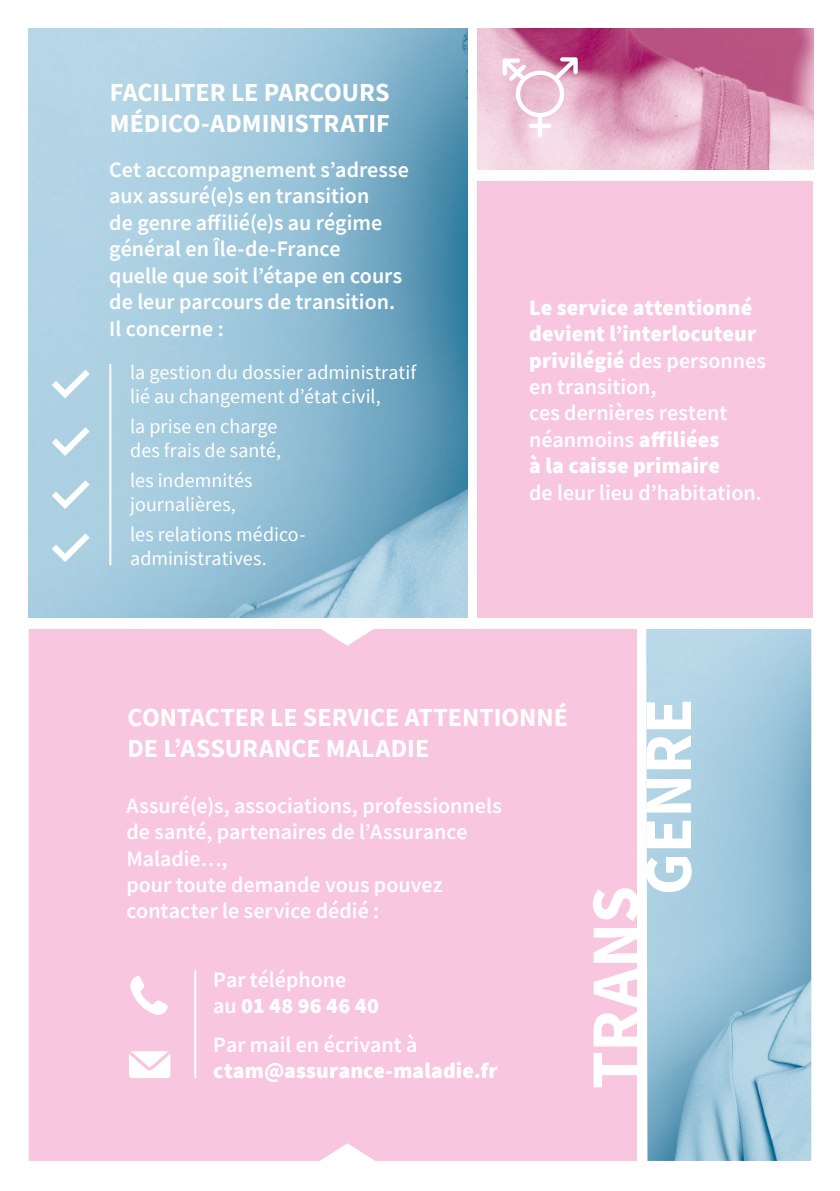
<style>
.page{position:relative;width:840px;height:1191px;background:#fff}
.page>*{position:absolute;margin:0;border:0;box-sizing:border-box;transform-origin:0 0}
.t1{font:700 26px/31.2px "Source Sans Pro";letter-spacing:-.005em;color:#fff}
.t2{font:600 22px/26.4px "Source Sans Pro";color:#fff}
.t3{font:900 22px/26.4px "Source Sans Pro";letter-spacing:.005em;color:#fff}
.t4{font:20px/24px "Source Sans Pro";color:#fff}
.s1{font-weight:600}
.s2{font-weight:900}
</style>
<div class="page">
<div style="left:476px;top:180px;width:336px;height:438px;background:#f8c6df"></div>
<img style="left:477px;top:29px;width:335px;height:141px">
<img style="left:29px;top:29px;width:438px;height:589px">
<div style="left:29px;top:628px;width:608px;height:533px;background:#f8c6df"></div>
<img style="left:646px;top:629px;width:164px;height:532px">
<svg style="left:593px;top:888px;width:44px;height:199px"></svg>
<svg style="left:646px;top:701px;width:45px;height:191px"></svg>
<svg style="left:502px;top:57px;width:75px;height:80px"></svg>
<div style="left:468px;top:170px;width:363px;height:11px;background:#fff"></div>
<svg style="left:52px;top:370px;width:37px;height:28px"></svg>
<svg style="left:52px;top:427px;width:37px;height:29px"></svg>
<svg style="left:52px;top:480px;width:37px;height:29px"></svg>
<svg style="left:52px;top:533px;width:37px;height:29px"></svg>
<hr style="left:109px;top:364px;width:2px;height:201px;background:#fff">
<svg style="left:317px;top:628px;width:60px;height:18px"></svg>
<svg style="left:320px;top:1143px;width:55px;height:18px"></svg>
<hr style="left:194px;top:970px;width:2px;height:108px;background:#fff">
<svg style="left:129px;top:1051px;width:41px;height:27px"></svg>
<svg style="left:130px;top:976px;width:38px;height:39px"></svg>
<p class="t1" style="left:110px;top:76px;width:281px">FACILITER LE PARCOURS<br>MÉDICO-ADMINISTRATIF</p>
<p class="t2" style="left:109px;top:156px;width:301px">Cet accompagnement s’adresse aux assuré(e)s en transition<br>de genre affilié(e)s au régime général en Île-de-France<br>quelle que soit l’étape en cours de leur parcours de transition.<br>Il concerne :</p>
<p class="t4" style="left:130px;top:360px;width:287px">la gestion du dossier administratif lié au changement d’état civil,</p>
<p class="t4" style="left:130px;top:414px;width:152px">la prise en charge des frais de santé,</p>
<p class="t4" style="left:130px;top:468px;width:124px">les indemnités journalières,</p>
<p class="t4" style="left:130px;top:522px;width:177px">les relations médico&shy;administratives.</p>
<p class="t3" style="left:529px;top:294px;width:238px">Le service attentionné devient l’interlocuteur privilégié <span class="s1">des personnes en transition,<br>ces dernières restent néanmoins</span> affiliées<br>à la caisse primaire<br><span class="s1">de leur lieu d’habitation.</span></p>
<p class="t1" style="left:127px;top:701px;width:442px">CONTACTER LE SERVICE ATTENTIONNÉ<br>DE L’ASSURANCE MALADIE</p>
<p class="t2" style="left:126px;top:792px;width:377px">Assuré(e)s, associations, professionnels de santé, partenaires de l’Assurance<br>Maladie…,<br>pour toute demande vous pouvez contacter le service dédié :</p>
<p class="t2" style="left:213px;top:966px;width:167px">Par téléphone<br>au <span class="s2">01 48 96 46 40</span></p>
<p class="t3" style="left:213px;top:1030px;width:286px"><span class="s1">Par mail en écrivant à </span>ctam@assurance-maladie.fr</p>
</div>
